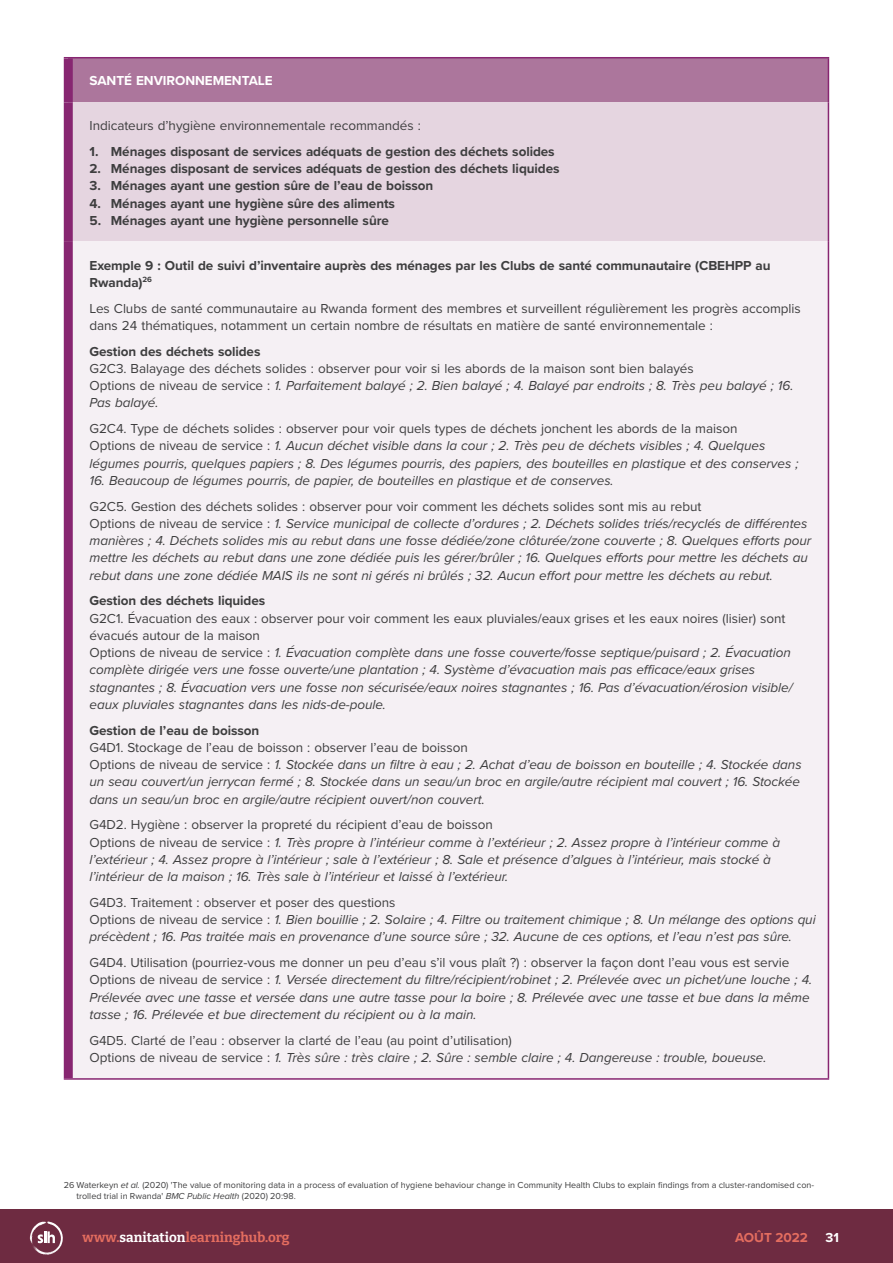
<style>
.page{position:relative;width:893px;height:1263px;background:#fff}
.page>*{position:absolute;margin:0;border:0;box-sizing:border-box;transform-origin:0 0}
.Body{font:italic 13.5px/17.2px "Proxima Nova";letter-spacing:-.005em;color:#3e3e3f}
.Body-2{font:13.5px/17.2px "Proxima Nova";letter-spacing:-.005em;color:#3e3e3f}
.Body-3{font:700 13.5px/17.2px "Proxima Nova";letter-spacing:-.005em;color:#3e3e3f}
.t1{font:100 13.5px "Bitter";color:#e46d5f}
.Body-4{font:700 13.5px "Proxima Nova";letter-spacing:-.005em;color:#fff}
.t2{font:700 13.5px "Proxima Nova";color:#e46d5f}
.Footnote{font:9px/10.8px "Proxima Nova";color:#3e3e3f}
.s1{font-weight:700}
.s2{font-style:italic}
.s3{font-style:normal}
.s4{font-weight:700;font-style:normal}
.s5{color:#fff}
</style>
<div class="page">
<div style="left:68px;top:58px;width:760px;height:44px;background:#ac769c"></div>
<div style="left:68px;top:102px;width:760px;height:140px;background:#e5d5e0"></div>
<div style="left:68px;top:242px;width:760px;height:837px;background:#f5f0f4"></div>
<div style="left:64px;top:58px;width:9px;height:44px;background:#872671"></div>
<div style="left:64px;top:102px;width:9px;height:140px;background:#872671"></div>
<div style="left:64px;top:242px;width:9px;height:836px;background:#872671"></div>
<hr style="left:828px;top:58px;width:1px;height:44px;background:#872671">
<hr style="left:828px;top:102px;width:1px;height:140px;background:#872671">
<hr style="left:828px;top:242px;width:1px;height:836px;background:#872671">
<hr style="left:64px;top:1078px;width:765px;height:2px;background:#872671">
<hr style="left:64px;top:57px;width:765px;height:1px;background:#872671">
<div style="left:0;top:1209px;width:893px;height:54px;background:#6e2b41"></div>
<svg style="left:30px;top:1221px;width:33px;height:34px"></svg>
<p class="Body-4" style="left:90px;top:71px;width:185px">SANTÉ ENVIRONNEMENTALE</p>
<p class="Body-2" style="left:90px;top:116px;width:333px">Indicateurs d’hygiène environnementale recommandés :</p>
<p class="Body-3" style="left:90px;top:142px;width:467px">1. Ménages disposant de services adéquats de gestion des déchets solides</p>
<p class="Body-3" style="left:90px;top:160px;width:472px">2. Ménages disposant de services adéquats de gestion des déchets liquides</p>
<p class="Body-3" style="left:90px;top:177px;width:345px">3. Ménages ayant une gestion sûre de l’eau de boisson</p>
<p class="Body-3" style="left:90px;top:194px;width:307px">4. Ménages ayant une hygiène sûre des aliments</p>
<p class="Body-3" style="left:90px;top:211px;width:301px">5. Ménages ayant une hygiène personnelle sûre</p>
<p class="Body-3" style="left:90px;top:256px;width:683px">Exemple 9 : Outil de suivi d’inventaire auprès des ménages par les Clubs de santé communautaire (CBEHPP au<br>Rwanda)<sup>26</sup></p>
<p class="Body-2" style="left:90px;top:299px;width:713px">Les Clubs de santé communautaire au Rwanda forment des membres et surveillent régulièrement les progrès accomplis dans 24 thématiques, notamment un certain nombre de résultats en matière de santé environnementale :</p>
<p class="Body-2" style="left:90px;top:342px;width:705px"><span class="s1">Gestion des déchets solides<br></span>G2C3. Balayage des déchets solides : observer pour voir si les abords de la maison sont bien balayés<br>Options de niveau de service : <span class="s2">1. Parfaitement balayé ; 2. Bien balayé ; 4. Balayé par endroits ; 8. Très peu balayé ; 16.<br>Pas balayé.</span></p>
<p class="Body" style="left:90px;top:419px;width:710px"><span class="s3">G2C4. Type de déchets solides : observer pour voir quels types de déchets jonchent les abords de la maison<br>Options de niveau de service :</span> 1. Aucun déchet visible dans la cour ; 2. Très peu de déchets visibles ; 4. Quelques légumes pourris, quelques papiers ; 8. Des légumes pourris, des papiers, des bouteilles en plastique et des conserves ;</p>
<p class="Body" style="left:90px;top:471px;width:526px">16. Beaucoup de légumes pourris, de papier, de bouteilles en plastique et de conserves.</p>
<p class="Body" style="left:90px;top:497px;width:723px"><span class="s3">G2C5. Gestion des déchets solides : observer pour voir comment les déchets solides sont mis au rebut<br>Options de niveau de service :</span> 1. Service municipal de collecte d’ordures ; 2. Déchets solides triés/recyclés de différentes manières ; 4. Déchets solides mis au rebut dans une fosse dédiée/zone clôturée/zone couverte ; 8. Quelques efforts pour mettre les déchets au rebut dans une zone dédiée puis les gérer/brûler ; 16. Quelques efforts pour mettre les déchets au rebut dans une zone dédiée MAIS ils ne sont ni gérés ni brûlés ; 32. Aucun effort pour mettre les déchets au rebut.</p>
<p class="Body" style="left:90px;top:592px;width:705px"><span class="s4">Gestion des déchets liquides<br></span><span class="s3">G2C1. Évacuation des eaux : observer pour voir comment les eaux pluviales/eaux grises et les eaux noires (lisier) sont évacués autour de la maison<br>Options de niveau de service :</span> 1. Évacuation complète dans une fosse couverte/fosse septique/puisard ; 2. Évacuation complète dirigée vers une fosse ouverte/une plantation ; 4. Système d’évacuation mais pas efficace/eaux grises stagnantes ; 8. Évacuation vers une fosse non sécurisée/eaux noires stagnantes ; 16. Pas d’évacuation/érosion visible/ eaux pluviales stagnantes dans les nids-de-poule.</p>
<p class="Body" style="left:90px;top:721px;width:713px"><span class="s4">Gestion de l’eau de boisson<br></span><span class="s3">G4D1. Stockage de l’eau de boisson : observer l’eau de boisson<br>Options de niveau de service :</span> 1. Stockée dans un filtre à eau ; 2. Achat d’eau de boisson en bouteille ; 4. Stockée dans un seau couvert/un jerrycan fermé ; 8. Stockée dans un seau/un broc en argile/autre récipient mal couvert ; 16. Stockée dans un seau/un broc en argile/autre récipient ouvert/non couvert.</p>
<p class="Body" style="left:90px;top:816px;width:692px"><span class="s3">G4D2. Hygiène : observer la propreté du récipient d’eau de boisson<br>Options de niveau de service :</span> 1. Très propre à l’intérieur comme à l’extérieur ; 2. Assez propre à l’intérieur comme à l’extérieur ; 4. Assez propre à l’intérieur ; sale à l’extérieur ; 8. Sale et présence d’algues à l’intérieur, mais stocké à l’intérieur de la maison ; 16. Très sale à l’intérieur et laissé à l’extérieur.</p>
<p class="Body" style="left:90px;top:893px;width:728px"><span class="s3">G4D3. Traitement : observer et poser des questions<br>Options de niveau de service :</span> 1. Bien bouillie ; 2. Solaire ; 4. Filtre ou traitement chimique ; 8. Un mélange des options qui précèdent ; 16. Pas traitée mais en provenance d’une source sûre ; 32. Aucune de ces options, et l’eau n’est pas sûre.</p>
<p class="Body" style="left:90px;top:953px;width:724px"><span class="s3">G4D4. Utilisation (pourriez-vous me donner un peu d’eau s’il vous plaît ?) : observer la façon dont l’eau vous est servie Options de niveau de service :</span> 1. Versée directement du filtre/récipient/robinet ; 2. Prélevée avec un pichet/une louche ; 4.<br>Prélevée avec une tasse et versée dans une autre tasse pour la boire ; 8. Prélevée avec une tasse et bue dans la même tasse ; 16. Prélevée et bue directement du récipient ou à la main.</p>
<p class="Body-2" style="left:90px;top:1031px;width:678px">G4D5. Clarté de l’eau : observer la clarté de l’eau (au point d’utilisation)<br>Options de niveau de service : <span class="s2">1. Très sûre : très claire ; 2. Sûre : semble claire ; 4. Dangereuse : trouble, boueuse.</span></p>
<p class="Footnote" style="left:77px;top:1179px;width:739px;text-indent:-13px">26 Waterkeyn <span class="s2">et al.</span> (2020) 'The value of monitoring data in a process of evaluation of hygiene behaviour change in Community Health Clubs to explain findings from a cluster-randomised con&shy;trolled trial in Rwanda' <span class="s2">BMC Public Health</span> (2020) 20:98.</p>
<p class="t1" style="left:83px;top:1229px;width:209px">www.<span class="s5">sanitation</span>learninghub.org</p>
<p class="t2" style="left:735px;top:1227px;width:74px">AOÛT 2022</p>
<p class="Body-4" style="left:825px;top:1227px;width:15px">31</p>
</div>
